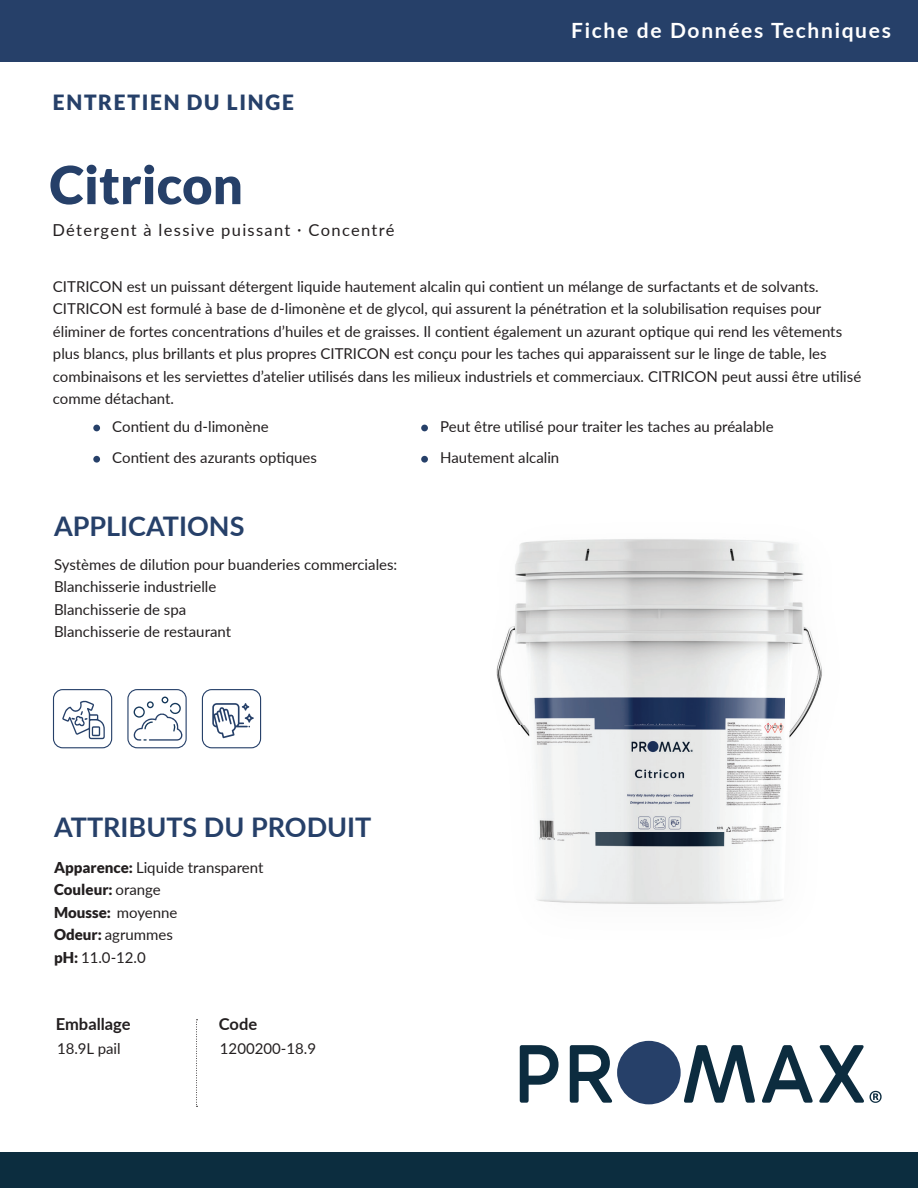
<style>
.page{position:relative;width:918px;height:1188px;background:#fff}
.page>*{position:absolute;margin:0;border:0;box-sizing:border-box;transform-origin:0 0}
.t1{font:900 52.5px "Lato";color:#264069}
.t2{font:700 27px "Lato";color:#264069}
.t3{font:700 21px "Lato";letter-spacing:.08em;color:#fff}
.t4{font:900 21px "Lato";letter-spacing:.08em;color:#264069}
.t5{font:16.5px "Lato";letter-spacing:.08em;color:#231f20}
.t6{font:700 16.5px "Lato";color:#231f20}
.t7{font:15px/22.5px "Lato";color:#231f20}
.s1{font-weight:900}
</style>
<div class="page">
<div style="left:0;top:0;width:918px;height:61px;background:#264069"></div>
<div style="left:0;top:1153px;width:918px;height:35px;background:#0c2d3f"></div>
<svg style="left:196px;top:1019px;width:2px;height:88px"></svg>
<div style="left:93px;top:425px;width:7px;height:6px;background:#264069;border-radius:50%"></div>
<div style="left:421px;top:425px;width:7px;height:6px;background:#264069;border-radius:50%"></div>
<div style="left:93px;top:456px;width:7px;height:7px;background:#264069;border-radius:50%"></div>
<div style="left:421px;top:456px;width:7px;height:7px;background:#264069;border-radius:50%"></div>
<svg style="left:520px;top:1045px;width:39px;height:58px"></svg>
<svg style="left:570px;top:1045px;width:43px;height:58px"></svg>
<svg style="left:684px;top:1045px;width:71px;height:58px"></svg>
<svg style="left:762px;top:1045px;width:51px;height:58px"></svg>
<svg style="left:819px;top:1045px;width:63px;height:58px"></svg>
<div style="left:617px;top:1041px;width:64px;height:63px;background:#264069;border-radius:50%"></div>
<div style="left:53px;top:689px;width:59px;height:59px;border:1px solid #264069;border-radius:9px"></div>
<div style="left:127px;top:689px;width:60px;height:59px;border:1px solid #264069;border-radius:9px"></div>
<div style="left:202px;top:689px;width:59px;height:59px;border:1px solid #264069;border-radius:9px"></div>
<svg style="left:212px;top:703px;width:42px;height:35px"></svg>
<svg style="left:62px;top:701px;width:43px;height:38px"></svg>
<svg style="left:134px;top:697px;width:49px;height:44px"></svg>
<img style="left:496px;top:539px;width:326px;height:365px">
<h3 class="t4" style="left:53px;top:90px;width:242px">ENTRETIEN DU LINGE</h3>
<h1 class="t1" style="left:50px;top:154px;width:195px">Citricon</h1>
<p class="t5" style="left:52px;top:218px;width:343px">Détergent à lessive puissant · Concentré</p>
<h3 class="t3" style="left:571px;top:15px;width:321px">Fiche de Données Techniques</h3>
<p class="t7" style="left:53px;top:275px;width:810px">CITRICON est un puissant détergent liquide hautement alcalin qui contient un mélange de surfactants et de solvants.<br>CITRICON est formulé à base de d-limonène et de glycol, qui assurent la pénétration et la solubilisation requises pour éliminer de fortes concentrations d’huiles et de graisses. Il contient également un azurant optique qui rend les vêtements plus blancs, plus brillants et plus propres CITRICON est conçu pour les taches qui apparaissent sur le linge de table, les combinaisons et les serviettes d’atelier utilisés dans les milieux industriels et commerciaux. CITRICON peut aussi être utilisé comme détachant.</p>
<p class="t7" style="left:112px;top:414px;width:158px">Contient du d-limonène</p>
<p class="t7" style="left:440px;top:414px;width:335px">Peut être utilisé pour traiter les taches au préalable</p>
<p class="t7" style="left:112px;top:446px;width:206px">Contient des azurants optiques</p>
<p class="t7" style="left:440px;top:446px;width:121px">Hautement alcalin</p>
<h2 class="t2" style="left:54px;top:506px;width:192px">APPLICATIONS</h2>
<p class="t7" style="left:54px;top:553px;width:345px">Systèmes de dilution pour buanderies commerciales:<br>Blanchisserie industrielle<br>Blanchisserie de spa<br>Blanchisserie de restaurant</p>
<h2 class="t2" style="left:54px;top:807px;width:319px">ATTRIBUTS DU PRODUIT</h2>
<p class="t7" style="left:54px;top:855px;width:211px"><span class="s1">Apparence:</span> Liquide transparent<br><span class="s1">Couleur:</span> orange<br><span class="s1">Mousse:</span> moyenne<br><span class="s1">Odeur:</span> agrummes<br><span class="s1">pH:</span> 11.0-12.0</p>
<p class="t6" style="left:56px;top:1012px;width:76px">Emballage</p>
<p class="t6" style="left:219px;top:1012px;width:40px">Code</p>
<p class="t7" style="left:57px;top:1037px;width:65px">18.9L pail</p>
<p class="t7" style="left:220px;top:1037px;width:98px">1200200-18.9</p>
</div>
